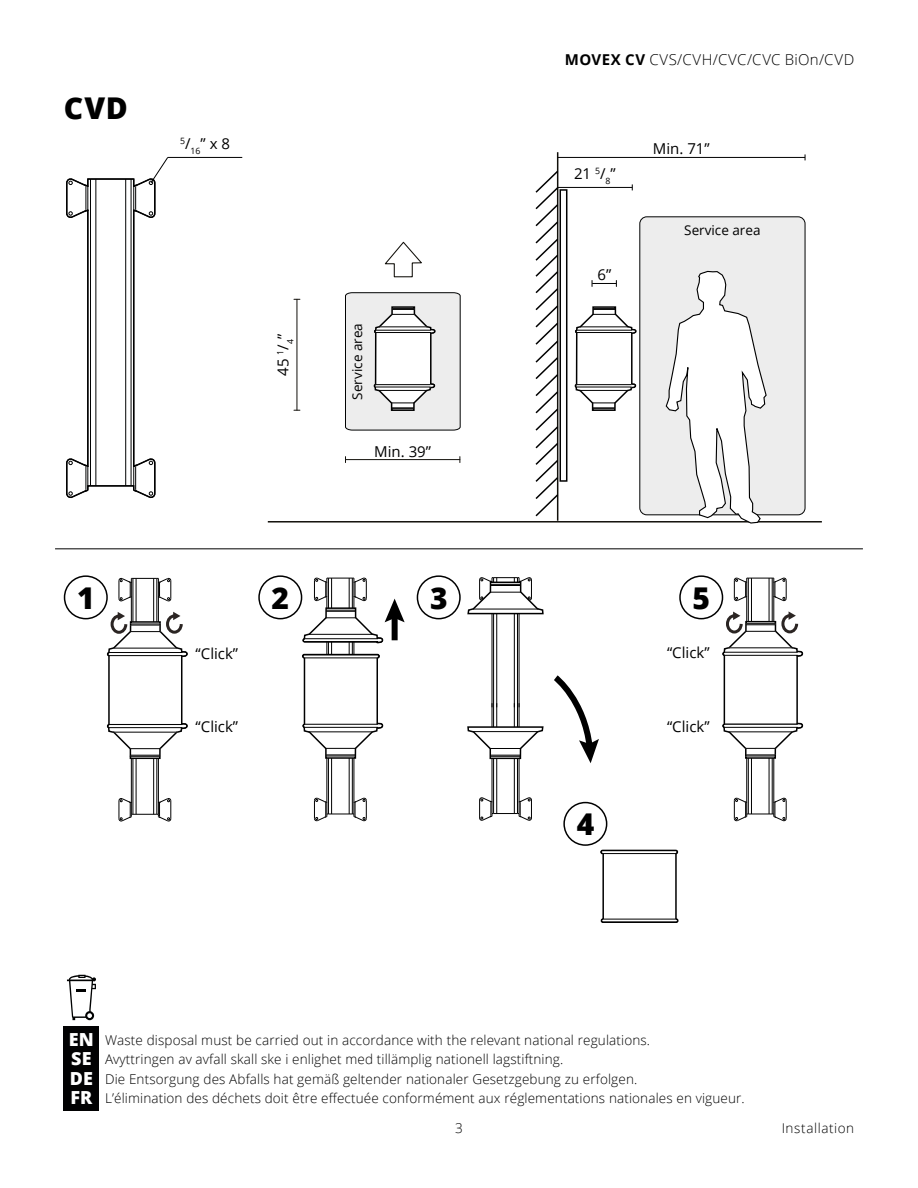
<style>
.page{position:relative;width:918px;height:1188px;background:#fff}
.page>*{position:absolute;margin:0;border:0;box-sizing:border-box;transform-origin:0 0}
.t1{font:800 30px "Open Sans";color:#000}
.t2{font:800 18px/19.5px "Open Sans";letter-spacing:.01em;color:#fff}
.t3{font:15px "Open Sans";color:#000}
.t4{font:300 15px "Open Sans";letter-spacing:.03em;color:#000}
.t5{font:300 13.5px/19.5px "Open Sans";letter-spacing:.01em;color:#000}
.t6{font:13.5px "Open Sans";color:#000}
.t7{font:300 13.5px "Open Sans";letter-spacing:.04em;color:#000}
.s1{font-weight:700}
</style>
<div class="page">
<hr style="left:55px;top:548px;width:808px;height:1px;background:#000">
<hr style="left:131px;top:704px;width:1px;height:110px;background:#000">
<hr style="left:131px;top:578px;width:1px;height:130px;background:#000">
<hr style="left:133px;top:704px;width:1px;height:110px;background:#000">
<hr style="left:133px;top:578px;width:1px;height:130px;background:#000">
<hr style="left:157px;top:704px;width:1px;height:110px;background:#000">
<hr style="left:157px;top:578px;width:1px;height:130px;background:#000">
<hr style="left:158px;top:704px;width:1px;height:110px;background:#000">
<hr style="left:158px;top:578px;width:1px;height:130px;background:#000">
<hr style="left:136px;top:578px;width:1px;height:130px;background:#000">
<hr style="left:136px;top:704px;width:1px;height:110px;background:#000">
<hr style="left:153px;top:578px;width:1px;height:130px;background:#000">
<hr style="left:153px;top:704px;width:1px;height:110px;background:#000">
<svg style="left:119px;top:798px;width:53px;height:23px"></svg>
<svg style="left:119px;top:578px;width:53px;height:23px"></svg>
<div style="left:109px;top:654px;width:73px;height:72px;background:#fff"></div>
<div style="left:108px;top:653px;width:74px;height:74px;border:2px solid #000"></div>
<svg style="left:106px;top:722px;width:82px;height:38px"></svg>
<hr style="left:327px;top:704px;width:1px;height:110px;background:#000">
<hr style="left:327px;top:578px;width:1px;height:130px;background:#000">
<hr style="left:328px;top:704px;width:1px;height:110px;background:#000">
<hr style="left:328px;top:578px;width:1px;height:130px;background:#000">
<hr style="left:352px;top:704px;width:1px;height:110px;background:#000">
<hr style="left:352px;top:578px;width:1px;height:130px;background:#000">
<hr style="left:354px;top:704px;width:1px;height:110px;background:#000">
<hr style="left:354px;top:578px;width:1px;height:130px;background:#000">
<hr style="left:331px;top:578px;width:1px;height:130px;background:#000">
<hr style="left:331px;top:704px;width:1px;height:110px;background:#000">
<hr style="left:349px;top:578px;width:1px;height:130px;background:#000">
<hr style="left:349px;top:704px;width:1px;height:110px;background:#000">
<svg style="left:314px;top:798px;width:53px;height:23px"></svg>
<div style="left:304px;top:655px;width:73px;height:70px;background:#fff"></div>
<div style="left:304px;top:655px;width:74px;height:71px;border:2px solid #000"></div>
<hr style="left:492px;top:703px;width:1px;height:111px;background:#000">
<hr style="left:492px;top:578px;width:1px;height:129px;background:#000">
<hr style="left:493px;top:578px;width:1px;height:236px;background:#000">
<hr style="left:517px;top:578px;width:1px;height:236px;background:#000">
<hr style="left:519px;top:703px;width:1px;height:111px;background:#000">
<hr style="left:519px;top:578px;width:1px;height:129px;background:#000">
<hr style="left:496px;top:578px;width:1px;height:129px;background:#000">
<hr style="left:496px;top:703px;width:1px;height:111px;background:#000">
<hr style="left:514px;top:578px;width:1px;height:129px;background:#000">
<hr style="left:514px;top:703px;width:1px;height:111px;background:#000">
<svg style="left:479px;top:797px;width:53px;height:24px"></svg>
<svg style="left:467px;top:577px;width:77px;height:38px"></svg>
<hr style="left:491px;top:584px;width:30px;height:1px;background:#000">
<hr style="left:473px;top:609px;width:66px;height:1px;background:#000">
<svg style="left:467px;top:726px;width:77px;height:34px"></svg>
<hr style="left:490px;top:756px;width:30px;height:1px;background:#000">
<hr style="left:472px;top:731px;width:66px;height:1px;background:#000">
<svg style="left:554px;top:675px;width:45px;height:88px"></svg>
<div style="left:602px;top:851px;width:75px;height:70px;border:2px solid #000"></div>
<svg style="left:106px;top:612px;width:82px;height:46px"></svg>
<hr style="left:746px;top:704px;width:1px;height:110px;background:#000">
<hr style="left:746px;top:578px;width:1px;height:130px;background:#000">
<hr style="left:748px;top:704px;width:1px;height:110px;background:#000">
<hr style="left:748px;top:578px;width:1px;height:130px;background:#000">
<hr style="left:772px;top:704px;width:1px;height:110px;background:#000">
<hr style="left:772px;top:578px;width:1px;height:130px;background:#000">
<hr style="left:774px;top:704px;width:1px;height:110px;background:#000">
<hr style="left:774px;top:578px;width:1px;height:130px;background:#000">
<hr style="left:751px;top:578px;width:1px;height:130px;background:#000">
<hr style="left:751px;top:704px;width:1px;height:110px;background:#000">
<hr style="left:769px;top:578px;width:1px;height:130px;background:#000">
<hr style="left:769px;top:704px;width:1px;height:110px;background:#000">
<svg style="left:734px;top:798px;width:53px;height:23px"></svg>
<svg style="left:734px;top:578px;width:53px;height:23px"></svg>
<div style="left:724px;top:654px;width:73px;height:71px;background:#fff"></div>
<div style="left:724px;top:653px;width:74px;height:73px;border:2px solid #000"></div>
<svg style="left:722px;top:722px;width:82px;height:38px"></svg>
<svg style="left:722px;top:611px;width:82px;height:47px"></svg>
<svg style="left:600px;top:918px;width:79px;height:5px"></svg>
<div style="left:600px;top:850px;width:78px;height:4px;border:2px solid #000;border-radius:2px"></div>
<svg style="left:302px;top:578px;width:103px;height:66px"></svg>
<div style="left:302px;top:654px;width:78px;height:4px;border:2px solid #000;border-radius:2px"></div>
<svg style="left:302px;top:722px;width:82px;height:38px"></svg>
<div style="left:640px;top:217px;width:165px;height:298px;background:#ededed;border-radius:7px"></div>
<div style="left:639px;top:216px;width:166px;height:299px;border:1px solid #010202;border-radius:7px"></div>
<hr style="left:297px;top:299px;width:1px;height:111px;background:#12100b">
<hr style="left:268px;top:521px;width:554px;height:2px;background:#12100b">
<hr style="left:557px;top:152px;width:1px;height:369px;background:#12100b">
<svg style="left:535px;top:169px;width:25px;height:349px"></svg>
<hr style="left:558px;top:187px;width:74px;height:1px;background:#000">
<svg style="left:665px;top:270px;width:102px;height:254px"></svg>
<div style="left:560px;top:189px;width:7px;height:293px;border:2px solid #000"></div>
<svg style="left:384px;top:241px;width:38px;height:37px"></svg>
<svg style="left:592px;top:280px;width:25px;height:6px"></svg>
<svg style="left:66px;top:156px;width:103px;height:343px"></svg>
<hr style="left:345px;top:459px;width:115px;height:1px;background:#12100b">
<svg style="left:345px;top:292px;width:116px;height:139px"></svg>
<div style="left:576px;top:331px;width:57px;height:56px;border:2px solid #000"></div>
<svg style="left:575px;top:306px;width:62px;height:29px"></svg>
<svg style="left:574px;top:383px;width:63px;height:28px"></svg>
<hr style="left:168px;top:157px;width:74px;height:1px;background:#000">
<hr style="left:558px;top:157px;width:247px;height:1px;background:#000">
<svg style="left:67px;top:975px;width:29px;height:45px"></svg>
<div style="left:64px;top:575px;width:44px;height:44px;border:2px solid #000;border-radius:50%"></div>
<div style="left:417px;top:575px;width:44px;height:44px;border:2px solid #000;border-radius:50%"></div>
<div style="left:563px;top:802px;width:44px;height:44px;border:2px solid #000;border-radius:50%"></div>
<div style="left:258px;top:575px;width:44px;height:44px;border:2px solid #000;border-radius:50%"></div>
<div style="left:679px;top:575px;width:44px;height:44px;border:2px solid #000;border-radius:50%"></div>
<div style="left:64px;top:1027px;width:35px;height:84px;background:#020203"></div>
<h1 class="t1" style="left:64px;top:85px;width:66px">CVD</h1>
<p class="t3" style="left:180px;top:134px;width:51px"><sup>5</sup>/<sub>16</sub>” x 8</p>
<p class="t3" style="left:273px;top:376px;width:43px;rotate:-90deg">45 <sup>1</sup>/<sub>4</sub>”</p>
<p class="t6" style="left:348px;top:400px;width:78px;rotate:-90deg">Service area</p>
<p class="t3" style="left:374px;top:441px;width:58px">Min. 39”</p>
<p class="t4" style="left:565px;top:49px;width:291px"><span class="s1">MOVEX CV</span> CVS/CVH/CVC/CVC BiOn/CVD</p>
<p class="t3" style="left:574px;top:163px;width:43px">21 <sup>5</sup>/<sub>8</sub>”</p>
<p class="t3" style="left:597px;top:264px;width:15px">6”</p>
<p class="t3" style="left:653px;top:138px;width:58px">Min. 71”</p>
<p class="t6" style="left:684px;top:221px;width:78px">Service area</p>
<h1 class="t1" style="left:77px;top:575px;width:19px">1</h1>
<h1 class="t1" style="left:430px;top:575px;width:19px">3</h1>
<h1 class="t1" style="left:272px;top:575px;width:19px">2</h1>
<h1 class="t1" style="left:693px;top:575px;width:19px">5</h1>
<p class="t3" style="left:196px;top:643px;width:44px">“Click”</p>
<p class="t3" style="left:196px;top:716px;width:44px">“Click”</p>
<h1 class="t1" style="left:577px;top:802px;width:19px">4</h1>
<p class="t3" style="left:667px;top:643px;width:44px">“Click”</p>
<p class="t3" style="left:667px;top:716px;width:44px">“Click”</p>
<h2 class="t2" style="left:69px;top:1029px;width:27px">EN<br>SE<br>DE<br>FR</h2>
<p class="t5" style="left:105px;top:1030px;width:641px">Waste disposal must be carried out in accordance with the relevant national regulations.<br>Avyttringen av avfall skall ske i enlighet med tillämplig nationell lagstiftning.<br>Die Entsorgung des Abfalls hat gemäß geltender nationaler Gesetzgebung zu erfolgen.<br>L’élimination des déchets doit être effectuée conformément aux réglementations nationales en vigueur.</p>
<p class="t5" style="left:455px;top:1118px;width:9px">3</p>
<p class="t7" style="left:782px;top:1119px;width:74px">Installation</p>
</div>
